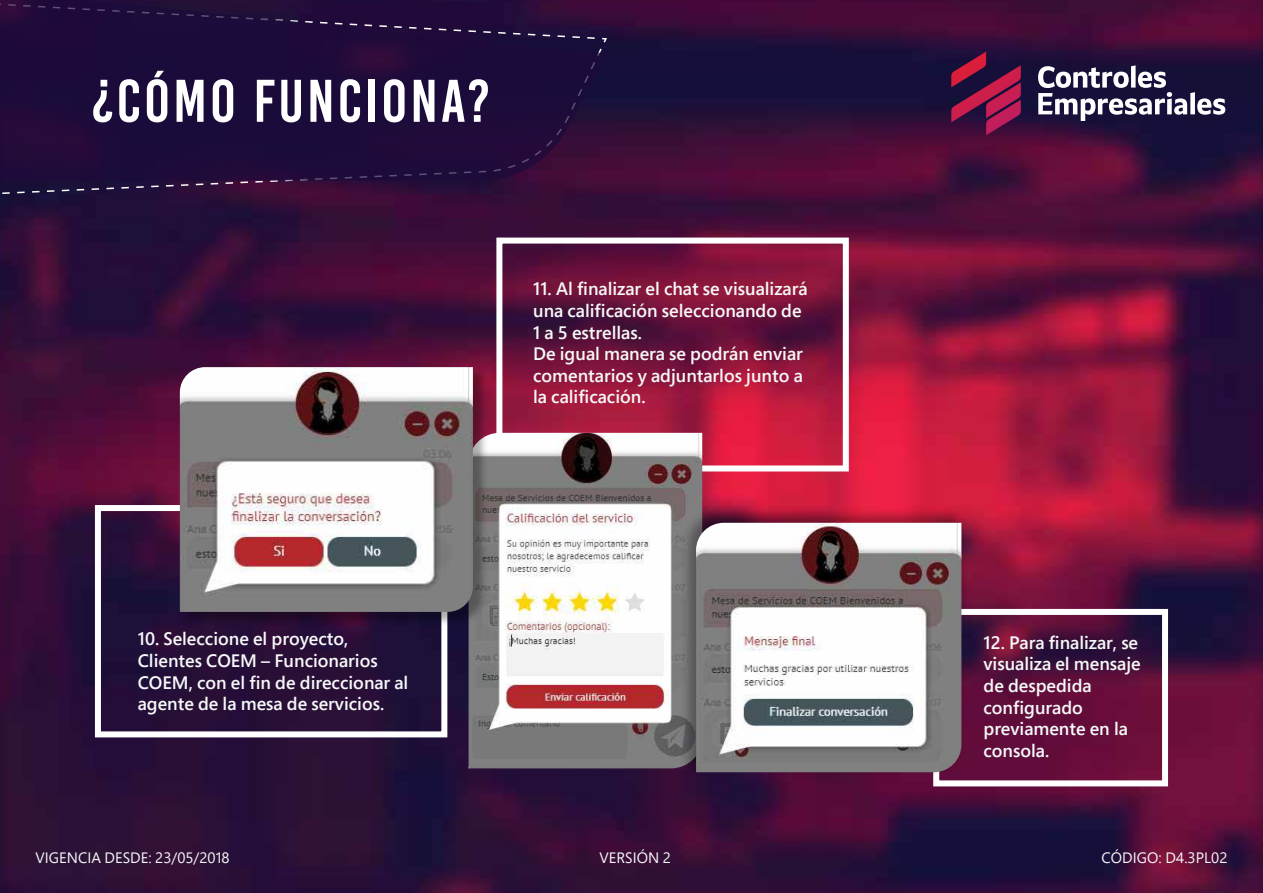
<style>
.page{position:relative;width:1263px;height:893px;background:#fff}
.page>*{position:absolute;margin:0;border:0;box-sizing:border-box;transform-origin:0 0}
.t1{font:60px "Bebas Kai";letter-spacing:.05em;color:#fff}
.t2{font:600 18px/21.6px "Segoe Pro";color:#f6f8f8}
.t3{font:15px "Segoe Pro";color:#f6f8f8}
</style>
<div class="page">
<img style="left:0;top:0;width:1263px;height:893px">
<svg style="left:951px;top:52px;width:70px;height:83px;background:#691441"></svg>
<svg style="left:1038px;top:65px;width:187px;height:56px"></svg>
<svg style="left:0;top:181px;width:603px;height:15px;background:#32133c"></svg>
<svg style="left:0;top:0;width:608px;height:181px;background:#1f0c3a"></svg>
<div style="left:496px;top:238px;width:353px;height:233px;border:6px solid #fff"></div>
<div style="left:933px;top:609px;width:235px;height:177px;border:6px solid #fff"></div>
<img style="left:469px;top:433px;width:233px;height:335px">
<img style="left:672px;top:503px;width:306px;height:277px">
<img style="left:696px;top:523px;width:265px;height:249px">
<div style="left:95px;top:505px;width:352px;height:232px;border:6px solid #fff"></div>
<img style="left:174px;top:365px;width:322px;height:264px">
<img style="left:180px;top:367px;width:293px;height:245px">
<h1 class="t1" style="left:91px;top:69px;width:400px">¿CÓMO FUNCIONA?</h1>
<p class="t2" style="left:533px;top:278px;width:276px">11. Al finalizar el chat se visualizará una calificación seleccionando de<br>1 a 5 estrellas.<br>De igual manera se podrán enviar comentarios y adjuntarlos junto a la calificación.</p>
<p class="t2" style="left:138px;top:628px;width:272px">10. Seleccione el proyecto,<br>Clientes COEM – Funcionarios<br>COEM, con el fin de direccionar al agente de la mesa de servicios.</p>
<p class="t2" style="left:983px;top:631px;width:159px">12. Para finalizar, se visualiza el mensaje de despedida configurado previamente en la consola.</p>
<p class="t3" style="left:35px;top:848px;width:196px">VIGENCIA DESDE: 23/05/2018</p>
<p class="t3" style="left:600px;top:848px;width:73px">VERSIÓN 2</p>
<p class="t3" style="left:1102px;top:848px;width:127px">CÓDIGO: D4.3PL02</p>
</div>
